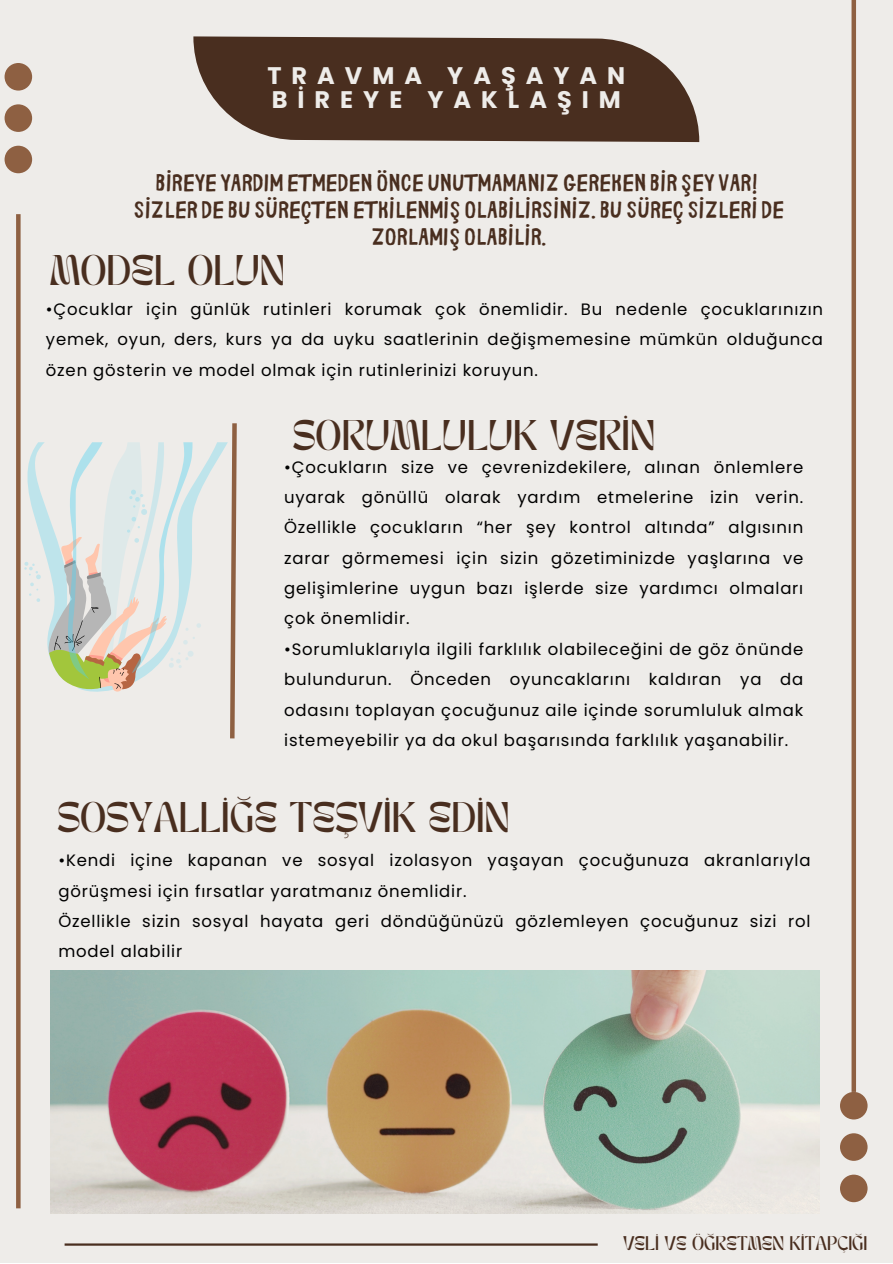
<style>
.page{position:relative;width:893px;height:1264px;background:#fff}
.page>*{position:absolute;margin:0;border:0;box-sizing:border-box;transform-origin:0 0}
.t1{font:30px "TANMERINGUE";color:#492e1f}
.t2{font:24px/27px "Bike Park";color:#492e1f;text-align:center}
.t3{font:700 24px/24px "Poppins";letter-spacing:.415em;color:#eeece9}
.t4{font:16.5px/30.3px "Poppins";letter-spacing:.05em;color:#000;text-align:justify}
.t5{font:13.8px "TANMERINGUE";color:#492e1f}
</style>
<div class="page">
<div style="left:0;top:0;width:892px;height:1262px;background:#eeece9"></div>
<svg style="left:193px;top:36px;width:506px;height:106px;background:#5b4335"></svg>
<hr style="left:65px;top:1243px;width:532px;height:2px;background:#492e1f">
<svg style="left:5px;top:63px;width:27px;height:110px"></svg>
<svg style="left:840px;top:1091px;width:27px;height:111px"></svg>
<div style="left:851px;top:0;width:5px;height:1091px;background:#8e6042"></div>
<div style="left:16px;top:214px;width:5px;height:994px;background:#8e6042"></div>
<svg style="left:24px;top:423px;width:213px;height:316px"></svg>
<img style="left:50px;top:970px;width:769px;height:243px">
<p class="t3" style="left:267px;top:64px;width:359px">TRAVMA YAŞAYAN<br>BİREYE YAKLAŞIM</p>
<p class="t2" style="left:155px;top:167px;width:604px">BİREYE YARDIM ETMEDEN ÖNCE UNUTMAMANIZ GEREKEN BİR ŞEY VAR!</p>
<p class="t2" style="left:133px;top:194px;width:652px">SİZLER DE BU SÜREÇTEN ETKİLENMİŞ OLABİLİRSİNİZ. BU SÜREÇ SİZLERİ DE<br>ZORLAMIŞ OLABİLİR.</p>
<p class="t1" style="left:50px;top:255px;width:237px">MODEL OLUN</p>
<p class="t4" style="left:46px;top:294px;width:778px">•Çocuklar için günlük rutinleri korumak çok önemlidir. Bu nedenle çocuklarınızın yemek, oyun, ders, kurs ya da uyku saatlerinin değişmemesine mümkün olduğunca özen gösterin ve model olmak için rutinlerinizi koruyun.</p>
<p class="t1" style="left:293px;top:419px;width:364px">SORUMLULUK VERİN</p>
<p class="t4" style="left:284px;top:452px;width:520px">•Çocukların size ve çevrenizdekilere, alınan önlemlere uyarak gönüllü olarak yardım etmelerine izin verin.<br>Özellikle çocukların “her şey kontrol altında” algısının zarar görmemesi için sizin gözetiminizde yaşlarına ve gelişimlerine uygun bazı işlerde size yardımcı olmaları çok önemlidir.</p>
<p class="t4" style="left:284px;top:634px;width:520px">•Sorumluklarıyla ilgili farklılık olabileceğini de göz önünde bulundurun. Önceden oyuncaklarını kaldıran ya da odasını toplayan çocuğunuz aile içinde sorumluluk almak istemeyebilir ya da okul başarısında farklılık yaşanabilir.</p>
<p class="t1" style="left:57px;top:801px;width:454px">SOSYALLİĞE TEŞVİK EDİN</p>
<p class="t4" style="left:58px;top:845px;width:753px">•Kendi içine kapanan ve sosyal izolasyon yaşayan çocuğunuza akranlarıyla görüşmesi için fırsatlar yaratmanız önemlidir.</p>
<p class="t4" style="left:58px;top:906px;width:753px">Özellikle sizin sosyal hayata geri döndüğünüzü gözlemleyen çocuğunuz sizi rol model alabilir</p>
<p class="t5" style="left:623px;top:1236px;width:246px">VELİ VE ÖĞRETMEN KİTAPÇIĞI</p>
</div>
